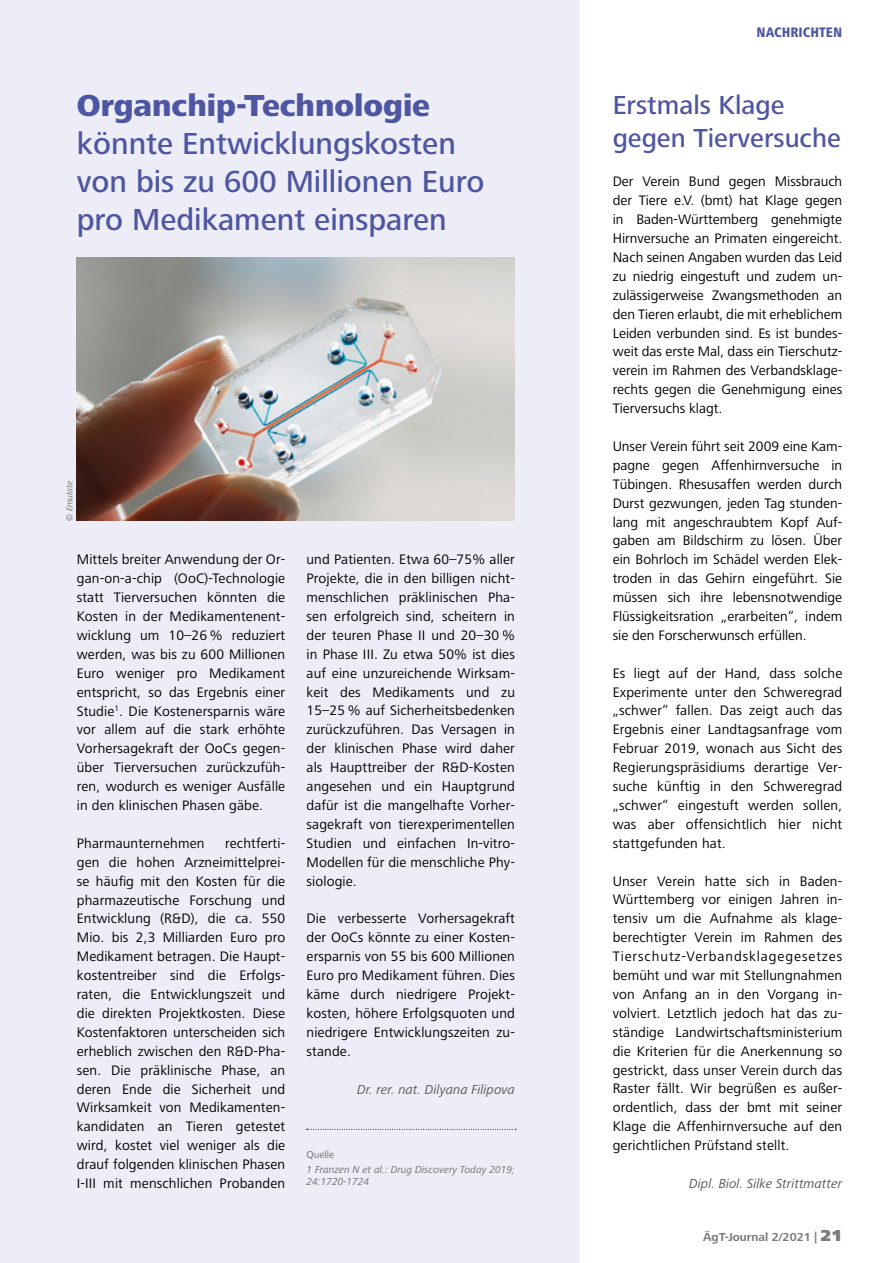
<style>
.page{position:relative;width:893px;height:1263px;background:#fff}
.page>*{position:absolute;margin:0;border:0;box-sizing:border-box;transform-origin:0 0}
.t1{font:500 31.5px/37.8px "Frutiger Next LT";color:#4e55a1}
.t2{font:800 31.5px "Frutiger Next LT";color:#4e55a1}
.t3{font:500 27px/32.4px "Frutiger Next LT";color:#4e55a1}
.t4{font:14.25px/18.9px "Frutiger Next LT";letter-spacing:.01em;color:#000;text-align:justify}
.t5{font:800 condensed 14.25px "Frutiger Next LT";color:#4e55a1}
.t6{font:italic 13.5px "Frutiger Next LT";color:#575756}
.t7{font:700 12px "Frutiger Next LT";color:#7c7b7b}
.t8{font:italic 10.5px/12.6px "Frutiger Next LT";color:#706f6f}
.t9{font:10.5px "Frutiger Next LT";color:#706f6f}
.t10{font:italic 9px "Frutiger Next LT";color:#706f6f}
.s1{font-weight:900;font-size:16.5px}
</style>
<div class="page">
<div style="left:0;top:0;width:578px;height:1263px;background:#ededf7"></div>
<img style="left:77px;top:258px;width:438px;height:263px">
<svg style="left:306px;top:1129px;width:210px;height:1px"></svg>
<h1 class="t2" style="left:77px;top:88px;width:355px">Organchip-Technologie</h1>
<h1 class="t1" style="left:77px;top:125px;width:409px">könnte Entwicklungskosten von bis zu 600 Millionen Euro pro Medikament einsparen</h1>
<p class="t10" style="left:65px;top:521px;width:42px;rotate:-90deg">© Emulate</p>
<p class="t4" style="left:77px;top:550px;width:210px">Mittels breiter Anwendung der Or&shy;gan-on-a-chip (OoC)-Technologie statt Tierversuchen könnten die Kosten in der Medikamentenent&shy;wicklung um 10–26 % reduziert werden, was bis zu 600 Millionen Euro weniger pro Medikament entspricht, so das Ergebnis einer Studie<sup>1</sup>. Die Kostenersparnis wäre vor allem auf die stark erhöhte Vorhersagekraft der OoCs gegen&shy;über Tierversuchen zurückzufüh&shy;ren, wodurch es weniger Ausfälle in den klinischen Phasen gäbe.</p>
<p class="t4" style="left:77px;top:834px;width:129px">Pharmaunternehmen</p>
<p class="t4" style="left:77px;top:834px;width:210px;text-indent:148px">rechtferti&shy;gen die hohen Arzneimittelprei&shy;se häufig mit den Kosten für die pharmazeutische Forschung und Entwicklung (R&amp;D), die ca. 550<br>Mio. bis 2,3 Milliarden Euro pro Medikament betragen. Die Haupt&shy;kostentreiber sind die Erfolgs&shy;raten, die Entwicklungszeit und die direkten Projektkosten. Diese Kostenfaktoren unterscheiden sich erheblich zwischen den R&amp;D-Pha&shy;sen. Die präklinische Phase, an deren Ende die Sicherheit und Wirksamkeit von Medikamenten&shy;kandidaten an Tieren getestet wird, kostet viel weniger als die drauf folgenden klinischen Phasen I-III mit menschlichen Probanden</p>
<p class="t4" style="left:306px;top:550px;width:210px">und Patienten. Etwa 60–75% aller Projekte, die in den billigen nicht&shy;menschlichen präklinischen Pha&shy;sen erfolgreich sind, scheitern in der teuren Phase II und 20–30 % in Phase III. Zu etwa 50% ist dies auf eine unzureichende Wirksam&shy;keit des Medikaments und zu 15–25 % auf Sicherheitsbedenken zurückzuführen. Das Versagen in der klinischen Phase wird daher als Haupttreiber der R&amp;D-Kosten angesehen und ein Hauptgrund dafür ist die mangelhafte Vorher&shy;sagekraft von tierexperimentellen Studien und einfachen In-vitro-Modellen für die menschliche Phy&shy;siologie.</p>
<p class="t4" style="left:306px;top:909px;width:210px">Die verbesserte Vorhersagekraft der OoCs könnte zu einer Kosten&shy;ersparnis von 55 bis 600 Millionen Euro pro Medikament führen. Dies käme durch niedrigere Projekt&shy;kosten, höhere Erfolgsquoten und niedrigere Entwicklungszeiten zu&shy;stande.</p>
<p class="t6" style="left:357px;top:1082px;width:159px">Dr. rer. nat. Dilyana Filipova</p>
<p class="t9" style="left:306px;top:1148px;width:29px">Quelle</p>
<p class="t8" style="left:306px;top:1163px;width:210px">1 Franzen N et al.: Drug Discovery Today 2019;<br>24:1720-1724</p>
<p class="t5" style="left:756px;top:24px;width:87px">NACHRICHTEN</p>
<h2 class="t3" style="left:613px;top:89px;width:230px">Erstmals Klage gegen Tierversuche</h2>
<p class="t4" style="left:613px;top:172px;width:231px">Der Verein Bund gegen Missbrauch der Tiere e.V. (bmt) hat Klage gegen in Baden-Württemberg genehmigte Hirnversuche an Primaten eingereicht.<br>Nach seinen Angaben wurden das Leid zu niedrig eingestuft und zudem un&shy;zulässigerweise Zwangsmethoden an den Tieren erlaubt, die mit erheblichem Leiden verbunden sind. Es ist bundes&shy;weit das erste Mal, dass ein Tierschutz&shy;verein im Rahmen des Verbandsklage&shy;rechts gegen die Genehmigung eines Tierversuchs klagt.</p>
<p class="t4" style="left:613px;top:437px;width:231px">Unser Verein führt seit 2009 eine Kam&shy;pagne gegen Affenhirnversuche in Tübingen. Rhesusaffen werden durch Durst gezwungen, jeden Tag stunden&shy;lang mit angeschraubtem Kopf Auf&shy;gaben am Bildschirm zu lösen. Über ein Bohrloch im Schädel werden Elek&shy;troden in das Gehirn eingeführt. Sie müssen sich ihre lebensnotwendige Flüssigkeitsration „erarbeiten“, indem sie den Forscherwunsch erfüllen.</p>
<p class="t4" style="left:613px;top:663px;width:231px">Es liegt auf der Hand, dass solche Experimente unter den Schweregrad „schwer“ fallen. Das zeigt auch das Ergebnis einer Landtagsanfrage vom Februar 2019, wonach aus Sicht des Regierungspräsidiums derartige Ver&shy;suche künftig in den Schweregrad „schwer“ eingestuft werden sollen, was aber offensichtlich hier nicht stattgefunden hat.</p>
<p class="t4" style="left:613px;top:871px;width:231px">Unser Verein hatte sich in Baden-Württemberg vor einigen Jahren in&shy;tensiv um die Aufnahme als klage&shy;berechtigter Verein im Rahmen des Tierschutz-Verbandsklagegesetzes bemüht und war mit Stellungnahmen von Anfang an in den Vorgang in&shy;volviert. Letztlich jedoch hat das zu&shy;ständige Landwirtschaftsministerium die Kriterien für die Anerkennung so gestrickt, dass unser Verein durch das Raster fällt. Wir begrüßen es außer&shy;ordentlich, dass der bmt mit seiner Klage die Affenhirnversuche auf den gerichtlichen Prüfstand stellt.</p>
<p class="t6" style="left:689px;top:1176px;width:155px">Dipl. Biol. Silke Strittmatter</p>
<p class="t7" style="left:703px;top:1230px;width:141px">ÄgT-Journal 2/2021 | <span class="s1">21</span></p>
</div>
